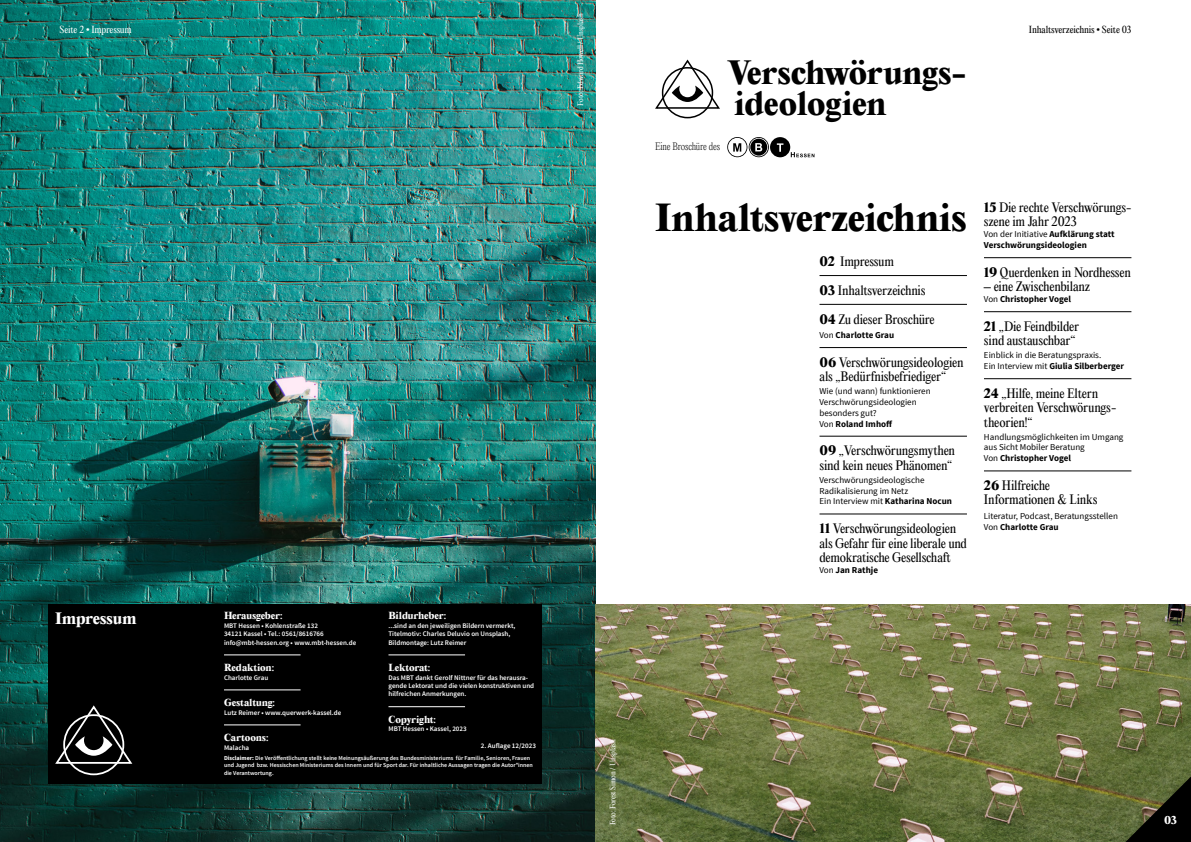
<style>
.page{position:relative;width:1191px;height:842px;background:#fff}
.page>*{position:absolute;margin:0;border:0;box-sizing:border-box;transform-origin:0 0}
.t1{font:800 34.3px "Editorial New";letter-spacing:-.03em;color:#000}
.t2{font:800 29.6px "Editorial New";letter-spacing:-.02em;color:#000}
.t3{font:800 14.5px "Editorial New";letter-spacing:-.03em;color:#fff}
.t4{font:12px/14.4px "Editorial New";letter-spacing:-.025em;color:#000}
.t5{font:800 10px "Editorial New";color:#fff}
.t6{font:200 9.5px "Editorial New";letter-spacing:-.02em;color:#000}
.t7{font:9px/10.8px "Source Sans Pro";color:#000}
.t8{font:700 9px/10.8px "Source Sans Pro";color:#000}
.t9{font:800 9px "Editorial New";letter-spacing:-.03em;color:#fff}
.t10{font:9px "Editorial New";letter-spacing:-.02em;color:#000}
.t11{font:9px "Editorial New";letter-spacing:-.025em;color:#fff}
.t12{font:800 9px "Editorial New";letter-spacing:-.01em;color:#fff}
.t13{font:600 7px/8.4px "Source Sans Pro";color:#fff}
.t14{font:7px "Editorial New";letter-spacing:-.025em;color:#fff}
.t15{font:600 6px/7.2px "Source Sans Pro";color:#fff}
.s1{font-weight:700}
.s2{font-weight:800}
.s3{font-weight:400}
</style>
<div class="page">
<img style="left:0;top:0;width:595px;height:842px">
<svg style="left:655px;top:59px;width:65px;height:51px"></svg>
<div style="left:662px;top:67px;width:51px;height:51px;border:2px solid #000;border-radius:50%"></div>
<svg style="left:727px;top:137px;width:87px;height:20px"></svg>
<img style="left:595px;top:604px;width:596px;height:238px">
<svg style="left:1125px;top:776px;width:66px;height:66px;background:#32361e"></svg>
<hr style="left:819px;top:275px;width:148px;height:1px;background:#000">
<hr style="left:819px;top:304px;width:148px;height:1px;background:#000">
<hr style="left:819px;top:347px;width:148px;height:1px;background:#000">
<hr style="left:819px;top:436px;width:148px;height:1px;background:#000">
<hr style="left:819px;top:513px;width:148px;height:1px;background:#000">
<hr style="left:984px;top:257px;width:147px;height:1px;background:#000">
<hr style="left:984px;top:311px;width:147px;height:1px;background:#000">
<hr style="left:984px;top:378px;width:147px;height:1px;background:#000">
<hr style="left:984px;top:470px;width:147px;height:1px;background:#000">
<div style="left:48px;top:604px;width:493px;height:180px;background:#000"></div>
<svg style="left:55px;top:705px;width:78px;height:60px"></svg>
<div style="left:63px;top:714px;width:61px;height:61px;border:2px solid #fff;border-radius:50%"></div>
<hr style="left:224px;top:654px;width:76px;height:1px;background:#fff">
<hr style="left:224px;top:689px;width:76px;height:1px;background:#fff">
<hr style="left:224px;top:724px;width:76px;height:1px;background:#fff">
<hr style="left:388px;top:654px;width:77px;height:1px;background:#fff">
<hr style="left:388px;top:706px;width:77px;height:1px;background:#fff">
<p class="t14" style="left:575px;top:106px;width:94px;rotate:-90deg">Foto: Edward Howell / Unsplash</p>
<p class="t11" style="left:60px;top:23px;width:74px">Seite 2 • Impressum</p>
<p class="t10" style="left:1028px;top:23px;width:104px">Inhaltsverzeichnis • Seite 03</p>
<p class="t2" style="left:727px;top:52px;width:241px">Verschwörungs-</p>
<p class="t2" style="left:734px;top:83px;width:154px">ideologien</p>
<p class="t6" style="left:655px;top:140px;width:66px">Eine Broschüre des</p>
<p class="t3" style="left:55px;top:608px;width:83px">Impressum</p>
<p class="t9" style="left:224px;top:609px;width:60px">Herausgeber:</p>
<p class="t9" style="left:388px;top:609px;width:59px">Bildurheber:</p>
<p class="t13" style="left:388px;top:621px;width:128px">...sind an den jeweiligen Bildern vermerkt,</p>
<p class="t13" style="left:388px;top:630px;width:123px">Titelmotiv: Charles Deluvio on Unsplash,</p>
<p class="t13" style="left:388px;top:638px;width:79px">Bildmontage: Lutz Reimer</p>
<p class="t9" style="left:388px;top:661px;width:43px">Lektorat:</p>
<p class="t13" style="left:388px;top:673px;width:147px">Das MBT dankt Gerolf Nittner für das herausra&shy;gende Lektorat und die vielen konstruktiven und hilfreichen Anmerkungen.</p>
<p class="t9" style="left:388px;top:713px;width:49px">Copyright:</p>
<p class="t13" style="left:388px;top:725px;width:80px">MBT Hessen • Kassel, 2023</p>
<p class="t13" style="left:481px;top:742px;width:56px">2. Auflage 12/2023</p>
<p class="t15" style="left:224px;top:755px;width:310px"><span class="s1">Disclaimer:</span> Die Veröffentlichung stellt keine Meinungsäußerung des Bundesministeriums für Familie, Senioren, Frauen und Jugend bzw. Hessischen Ministeriums des Innern und für Sport dar. Für inhaltliche Aussagen tragen die Autor*innen die Verantwortung.</p>
<p class="t13" style="left:224px;top:621px;width:96px">MBT Hessen • Kohlenstraße 132</p>
<p class="t13" style="left:224px;top:630px;width:101px">34121 Kassel • Tel.: 0561/8616766</p>
<p class="t13" style="left:224px;top:638px;width:134px">info@mbt-hessen.org • www.mbt-hessen.de</p>
<p class="t9" style="left:224px;top:661px;width:52px">Redaktion:</p>
<p class="t13" style="left:224px;top:673px;width:46px">Charlotte Grau</p>
<p class="t9" style="left:224px;top:696px;width:53px">Gestaltung:</p>
<p class="t13" style="left:224px;top:708px;width:119px">Lutz Reimer • www.querwerk-kassel.de</p>
<p class="t12" style="left:224px;top:731px;width:46px">Cartoons:</p>
<p class="t13" style="left:224px;top:743px;width:27px">Malacha</p>
<p class="t1" style="left:655px;top:193px;width:313px">Inhaltsverzeichnis</p>
<p class="t4" style="left:819px;top:254px;width:76px"><span class="s2">02</span> Impressum</p>
<p class="t4" style="left:819px;top:283px;width:107px"><span class="s2">03</span> Inhaltsverzeichnis</p>
<p class="t4" style="left:819px;top:312px;width:117px"><span class="s2">04</span> Zu dieser Broschüre</p>
<p class="t8" style="left:819px;top:330px;width:76px"><span class="s3">Von</span> Charlotte Grau</p>
<p class="t4" style="left:819px;top:355px;width:146px"><span class="s2">06</span> Verschwörungsideologien</p>
<p class="t4" style="left:819px;top:369px;width:128px">als „Bedürfnisbefriediger“</p>
<p class="t7" style="left:819px;top:386px;width:113px">Wie (und wann) funktionieren</p>
<p class="t7" style="left:819px;top:397px;width:99px">Verschwörungsideologien</p>
<p class="t7" style="left:819px;top:407px;width:59px">besonders gut?</p>
<p class="t8" style="left:819px;top:418px;width:74px"><span class="s3">Von</span> Roland Imhoff</p>
<p class="t4" style="left:819px;top:443px;width:137px"><span class="s2">09</span> „Verschwörungsmythen sind kein neues Phänomen“</p>
<p class="t7" style="left:819px;top:474px;width:106px">Verschwörungsideologische<br>Radikalisierung im Netz</p>
<p class="t7" style="left:819px;top:496px;width:134px">Ein Interview mit <span class="s1">Katharina Nocun</span></p>
<p class="t4" style="left:819px;top:521px;width:138px"><span class="s2">11</span> Verschwörungsideologien</p>
<p class="t4" style="left:819px;top:536px;width:149px">als Gefahr für eine liberale und demokratische Gesellschaft</p>
<p class="t8" style="left:819px;top:565px;width:60px"><span class="s3">Von</span> Jan Rathje</p>
<p class="t4" style="left:984px;top:200px;width:149px"><span class="s2">15</span> Die rechte Verschwörungs&shy;szene im Jahr 2023</p>
<p class="t8" style="left:984px;top:229px;width:132px"><span class="s3">Von der Initiative</span> Aufklärung statt<br>Verschwörungsideologien</p>
<p class="t4" style="left:984px;top:265px;width:149px"><span class="s2">19</span> Querdenken in Nordhessen</p>
<p class="t4" style="left:984px;top:279px;width:108px">– eine Zwischenbilanz</p>
<p class="t8" style="left:984px;top:294px;width:88px"><span class="s3">Von</span> Christopher Vogel</p>
<p class="t4" style="left:984px;top:319px;width:97px"><span class="s2">21</span> „Die Feindbilder</p>
<p class="t4" style="left:984px;top:333px;width:93px">sind austauschbar“</p>
<p class="t7" style="left:984px;top:350px;width:119px">Einblick in die Beratungspraxis.</p>
<p class="t8" style="left:984px;top:361px;width:142px"><span class="s3">Ein Interview mit</span> Giulia Silberberger</p>
<p class="t4" style="left:984px;top:386px;width:116px"><span class="s2">24</span> „Hilfe, meine Eltern</p>
<p class="t4" style="left:984px;top:400px;width:134px">verbreiten Verschwörungs&shy;theorien!“</p>
<p class="t7" style="left:984px;top:431px;width:141px">Handlungsmöglichkeiten im Umgang</p>
<p class="t7" style="left:984px;top:442px;width:102px">aus Sicht Mobiler Beratung</p>
<p class="t8" style="left:984px;top:453px;width:88px"><span class="s3">Von</span> Christopher Vogel</p>
<p class="t4" style="left:984px;top:478px;width:68px"><span class="s2">26</span> Hilfreiche</p>
<p class="t4" style="left:984px;top:492px;width:115px">Informationen &amp; Links</p>
<p class="t7" style="left:984px;top:511px;width:135px">Literatur, Podcast, Beratungsstellen</p>
<p class="t8" style="left:984px;top:522px;width:76px"><span class="s3">Von</span> Charlotte Grau</p>
<p class="t14" style="left:608px;top:825px;width:87px;rotate:-90deg">Foto: Forest Simon / Unsplash</p>
<p class="t5" style="left:1164px;top:813px;width:15px">03</p>
</div>
